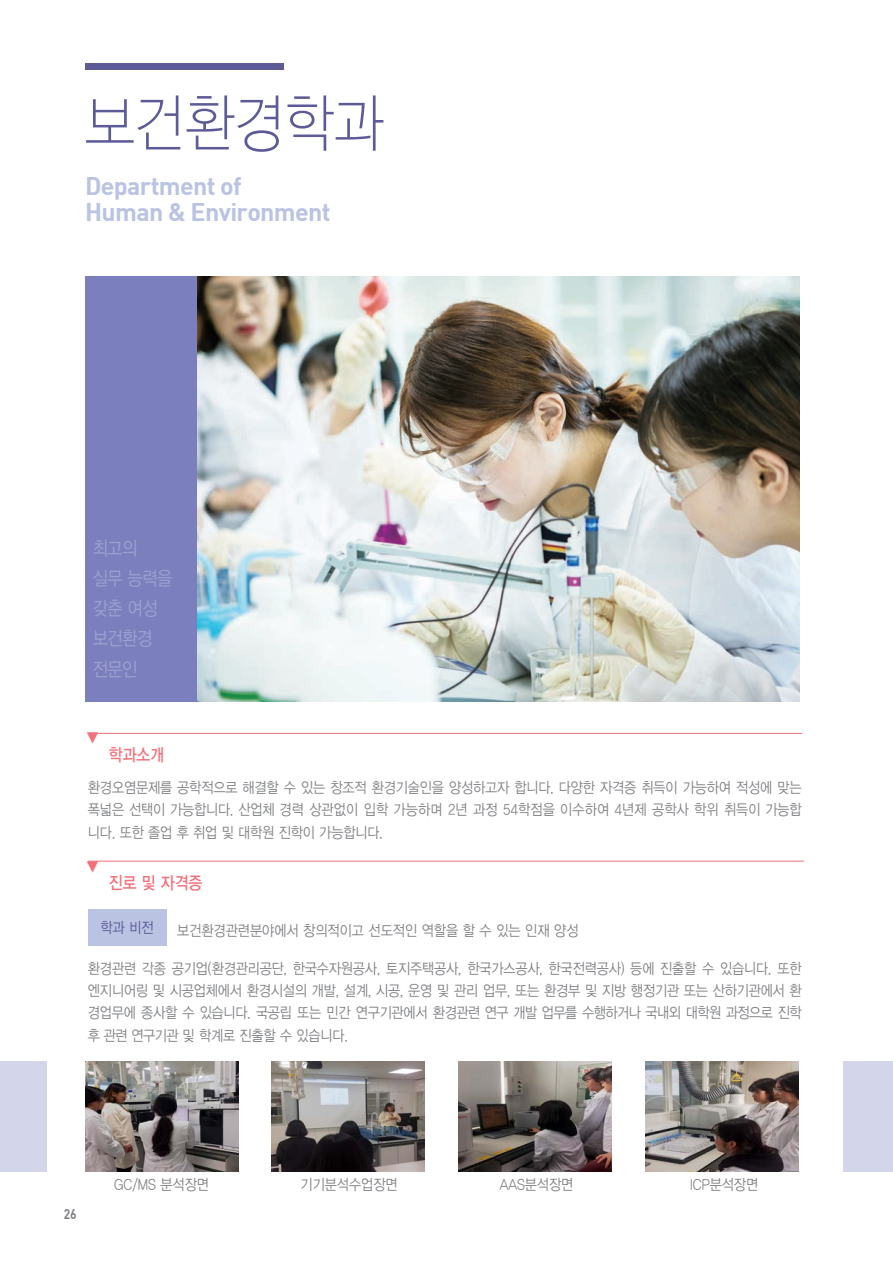
<style>
.page{position:relative;width:893px;height:1263px;background:#fff}
.page>*{position:absolute;margin:0;border:0;box-sizing:border-box;transform-origin:0 0}
.t1{font:62.85px "YDIYGO310";color:#5c5a97;scale:.86 1}
.t2{font:25.05px "Dinbol";letter-spacing:-.025em;color:#bac3e2}
.t3{font:19.2px "YDIYGO320";letter-spacing:-.025em;color:#9da2d1;scale:.86 1}
.t4{font:17.4px "YDIYGO330";color:#f17079;scale:.86 1}
.본문_8point{font:15px/22.2px "YDIYGO320";letter-spacing:-.01em;color:#808285;text-align:justify;scale:.88 1}
.바탕글{font:15px "YDIYGO320";color:#808285;scale:.88 1}
.바탕글-2{font:15px "YDIYGO320";color:#5c5a97;scale:.88 1}
.t5{font:13.95px "Dinbol";color:#808285;scale:.86 1}
</style>
<div class="page">
<div style="left:843px;top:1061px;width:50px;height:110px;background:#d3d6ea"></div>
<div style="left:85px;top:64px;width:198px;height:6px;background:#5c5a97"></div>
<div style="left:0;top:1061px;width:47px;height:111px;background:#d3d6ea"></div>
<hr style="left:88px;top:733px;width:714px;height:1px;background:#f17079">
<div style="left:88px;top:909px;width:78px;height:36px;background:#bac3e2"></div>
<hr style="left:88px;top:861px;width:716px;height:1px;background:#f17079">
<img style="left:85px;top:1061px;width:153px;height:111px">
<img style="left:272px;top:1061px;width:153px;height:111px">
<img style="left:459px;top:1061px;width:153px;height:111px">
<img style="left:645px;top:1061px;width:154px;height:111px">
<img style="left:197px;top:276px;width:602px;height:426px">
<div style="left:85px;top:276px;width:112px;height:426px;background:#7c7fbd"></div>
<p class="t1" style="left:85px;top:89px;width:348px">보건환경학과</p>
<p class="t2" style="left:85px;top:170px;width:158px">Department of</p>
<p class="t2" style="left:85px;top:196px;width:247px">Human &amp; Environment</p>
<p class="t3" style="left:93px;top:538px;width:53px">최고의</p>
<p class="t3" style="left:93px;top:568px;width:94px">실무 능력을</p>
<p class="t3" style="left:93px;top:598px;width:77px">갖춘 여성</p>
<p class="t3" style="left:93px;top:628px;width:71px">보건환경</p>
<p class="t3" style="left:93px;top:658px;width:53px">전문인</p>
<p class="t4" style="left:85px;top:728px;width:19px">▼</p>
<p class="t4" style="left:109px;top:745px;width:66px">학과소개</p>
<p class="본문_8point" style="left:88px;top:777px;width:812px">환경오염문제를 공학적으로 해결할 수 있는 창조적 환경기술인을 양성하고자 합니다. 다양한 자격증 취득이 가능하여 적성에 맞는 폭넓은 선택이 가능합니다. 산업체 경력 상관없이 입학 가능하며 2년 과정 54학점을 이수하여 4년제 공학사 학위 취득이 가능합 니다. 또한 졸업 후 취업 및 대학원 진학이 가능합니다.</p>
<p class="t4" style="left:85px;top:857px;width:19px">▼</p>
<p class="t4" style="left:109px;top:873px;width:110px">진로 및 자격증</p>
<p class="바탕글-2" style="left:100px;top:919px;width:62px">학과 비전</p>
<p class="바탕글" style="left:177px;top:922px;width:458px">보건환경관련분야에서 창의적이고 선도적인 역할을 할 수 있는 인재 양성</p>
<p class="본문_8point" style="left:88px;top:958px;width:812px">환경관련 각종 공기업(환경관리공단, 한국수자원공사, 토지주택공사, 한국가스공사, 한국전력공사) 등에 진출할 수 있습니다. 또한 엔지니어링 및 시공업체에서 환경시설의 개발, 설계, 시공, 운영 및 관리 업무, 또는 환경부 및 지방 행정기관 또는 산하기관에서 환 경업무에 종사할 수 있습니다. 국공립 또는 민간 연구기관에서 환경관련 연구 개발 업무를 수행하거나 국내외 대학원 과정으로 진학 후 관련 연구기관 및 학계로 진출할 수 있습니다.</p>
<p class="t5" style="left:64px;top:1204px;width:17px">26</p>
<p class="본문_8point" style="left:114px;top:1174px;width:109px">GC/MS 분석장면</p>
<p class="본문_8point" style="left:301px;top:1174px;width:112px">기기분석수업장면</p>
<p class="본문_8point" style="left:500px;top:1174px;width:85px">AAS분석장면</p>
<p class="본문_8point" style="left:690px;top:1174px;width:79px">ICP분석장면</p>
</div>
